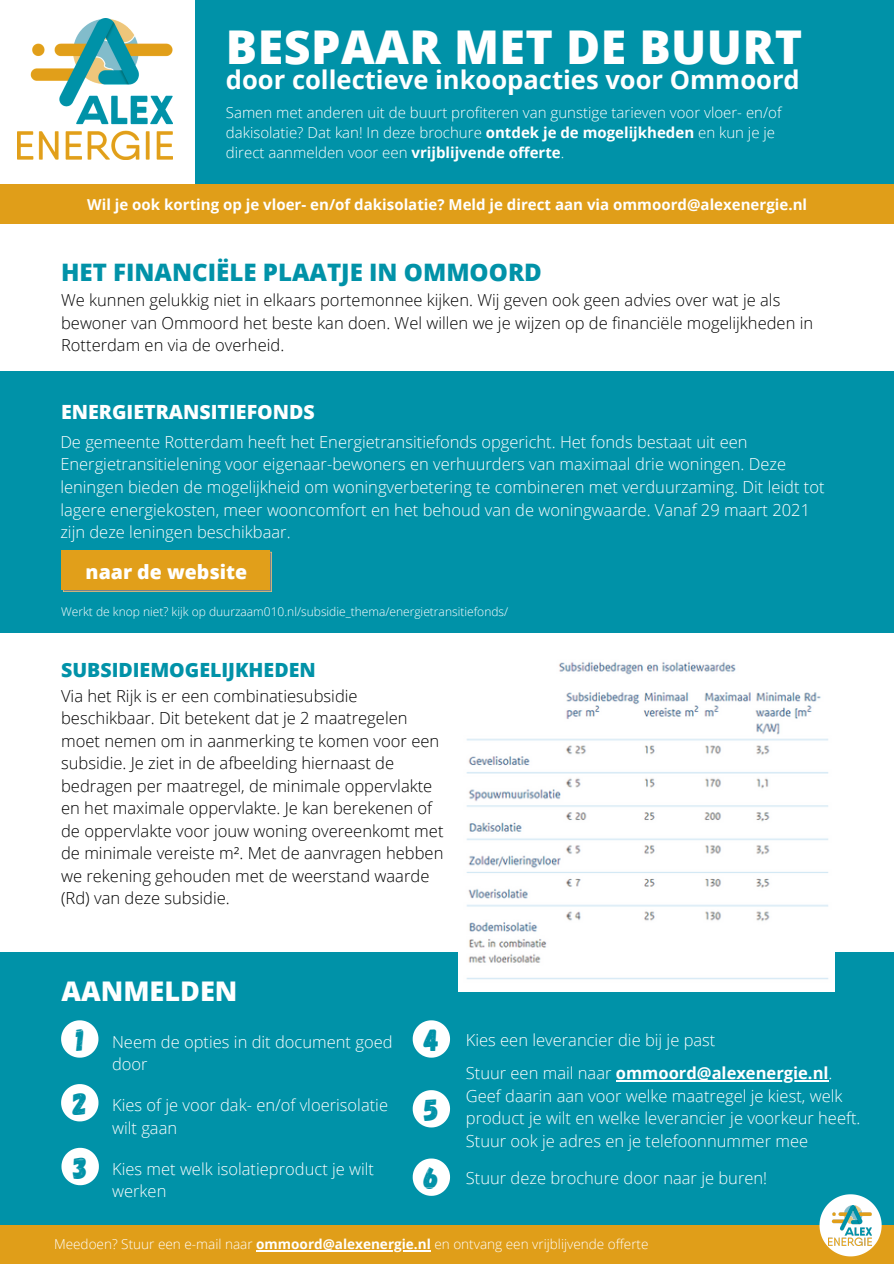
<style>
.page{position:relative;width:894px;height:1264px;background:#fff}
.page>*{position:absolute;margin:0;border:0;box-sizing:border-box;transform-origin:0 0}
.t1{font:800 46.5px "Open Sans";letter-spacing:.01em;color:#fff}
.t2{font:30.9px "Gagalin";color:#0192a8}
.t3{font:800 27px "Open Sans";color:#fff}
.t4{font:700 25.5px "Open Sans";color:#fff}
.t5{font:800 24px "Open Sans";color:#0192a8}
.t6{font:800 19.5px "Open Sans";color:#fff}
.t7{font:800 19.5px "Open Sans";color:#0192a8}
.t8{font:300 16.5px/22.5px "Open Sans";color:#fff}
.t9{font:300 16.5px/22.5px "Open Sans";color:#000}
.t10{font:300 15px/20.2px "Open Sans";color:#fff}
.t11{font:700 15px "Open Sans";color:#fff}
.t12{font:300 13.5px "Open Sans";color:#fff}
.t13{font:300 12px "Open Sans";color:#fff}
.s1{font-weight:700}
</style>
<div class="page">
<div style="left:195px;top:0;width:698px;height:185px;background:#0092a8"></div>
<img style="left:17px;top:19px;width:156px;height:141px">
<div style="left:0;top:184px;width:893px;height:40px;background:#e09e19"></div>
<div style="left:0;top:1225px;width:893px;height:38px;background:#e09e19"></div>
<div style="left:0;top:371px;width:893px;height:261px;background:#0092a8"></div>
<div style="left:0;top:952px;width:893px;height:272px;background:#0092a8"></div>
<svg style="left:819px;top:1194px;width:62px;height:62px"></svg>
<img style="left:828px;top:1205px;width:43px;height:40px">
<img style="left:458px;top:662px;width:376px;height:329px">
<hr style="left:256px;top:1250px;width:175px;height:1px;background:#fff">
<svg style="left:63px;top:552px;width:209px;height:40px"></svg>
<div style="left:61px;top:550px;width:208px;height:39px;background:#e19f1a"></div>
<svg style="left:61px;top:1020px;width:37px;height:37px"></svg>
<svg style="left:61px;top:1084px;width:37px;height:37px"></svg>
<svg style="left:61px;top:1147px;width:38px;height:38px"></svg>
<svg style="left:412px;top:1020px;width:38px;height:37px"></svg>
<svg style="left:412px;top:1090px;width:38px;height:37px"></svg>
<hr style="left:615px;top:1080px;width:213px;height:1px;background:#fff">
<svg style="left:412px;top:1158px;width:38px;height:37px"></svg>
<p class="t1" style="left:226px;top:14px;width:577px">BESPAAR MET DE BUURT</p>
<p class="t4" style="left:226px;top:62px;width:575px">door collectieve inkoopacties voor Ommoord</p>
<p class="t10" style="left:226px;top:102px;width:557px">Samen met anderen uit de buurt profiteren van gunstige tarieven voor vloer- en/of dakisolatie? Dat kan! In deze brochure <span class="s1">ontdek je de mogelijkheden</span> en kun je je direct aanmelden voor een <span class="s1">vrijblijvende offerte</span>.</p>
<p class="t11" style="left:87px;top:194px;width:721px">Wil je ook korting op je vloer- en/of dakisolatie? Meld je direct aan via ommoord@alexenergie.nl</p>
<p class="t5" style="left:61px;top:255px;width:482px">HET FINANCIËLE PLAATJE IN OMMOORD</p>
<p class="t9" style="left:61px;top:288px;width:753px">We kunnen gelukkig niet in elkaars portemonnee kijken. Wij geven ook geen advies over wat je als bewoner van Ommoord het beste kan doen. Wel willen we je wijzen op de financiële mogelijkheden in<br>Rotterdam en via de overheid.</p>
<p class="t6" style="left:61px;top:398px;width:255px">ENERGIETRANSITIEFONDS</p>
<p class="t8" style="left:60px;top:430px;width:765px">De gemeente Rotterdam heeft het Energietransitiefonds opgericht. Het fonds bestaat uit een Energietransitielening voor eigenaar-bewoners en verhuurders van maximaal drie woningen. Deze leningen bieden de mogelijkheid om woningverbetering te combineren met verduurzaming. Dit leidt tot lagere energiekosten, meer wooncomfort en het behoud van de woningwaarde. Vanaf 29 maart 2021 zijn deze leningen beschikbaar.</p>
<p class="t6" style="left:86px;top:558px;width:163px">naar de website</p>
<p class="t13" style="left:61px;top:602px;width:448px">Werkt de knop niet? kijk op duurzaam010.nl/subsidie_thema/energietransitiefonds/</p>
<p class="t7" style="left:61px;top:656px;width:256px">SUBSIDIEMOGELIJKHEDEN</p>
<p class="t9" style="left:61px;top:684px;width:384px">Via het Rijk is er een combinatiesubsidie beschikbaar. Dit betekent dat je 2 maatregelen moet nemen om in aanmerking te komen voor een subsidie. Je ziet in de afbeelding hiernaast de bedragen per maatregel, de minimale oppervlakte en het maximale oppervlakte. Je kan berekenen of de oppervlakte voor jouw woning overeenkomt met de minimale vereiste m². Met de aanvragen hebben we rekening gehouden met de weerstand waarde (Rd) van deze subsidie.</p>
<p class="t3" style="left:61px;top:972px;width:177px">AANMELDEN</p>
<p class="t2" style="left:76px;top:1020px;width:9px">1</p>
<p class="t8" style="left:112px;top:1029px;width:282px">Neem de opties in dit document goed door</p>
<p class="t2" style="left:73px;top:1083px;width:16px">2</p>
<p class="t8" style="left:112px;top:1093px;width:277px">Kies of je voor dak- en/of vloerisolatie wilt gaan</p>
<p class="t2" style="left:73px;top:1147px;width:16px">3</p>
<p class="t8" style="left:112px;top:1157px;width:263px">Kies met welk isolatieproduct je wilt werken</p>
<p class="t2" style="left:424px;top:1020px;width:17px">4</p>
<p class="t8" style="left:465px;top:1028px;width:251px">Kies een leverancier die bij je past</p>
<p class="t2" style="left:424px;top:1089px;width:16px">5</p>
<p class="t8" style="left:465px;top:1061px;width:396px">Stuur een mail naar <span class="s1">ommoord@alexenergie.nl</span>.<br>Geef daarin aan voor welke maatregel je kiest, welk product je wilt en welke leverancier je voorkeur heeft.<br>Stuur ook je adres en je telefoonnummer mee</p>
<p class="t2" style="left:424px;top:1158px;width:17px">6</p>
<p class="t8" style="left:465px;top:1166px;width:303px">Stuur deze brochure door naar je buren!</p>
<p class="t12" style="left:54px;top:1234px;width:596px">Meedoen? Stuur een e-mail naar <span class="s1">ommoord@alexenergie.nl</span> en ontvang een vrijblijvende offerte</p>
</div>
